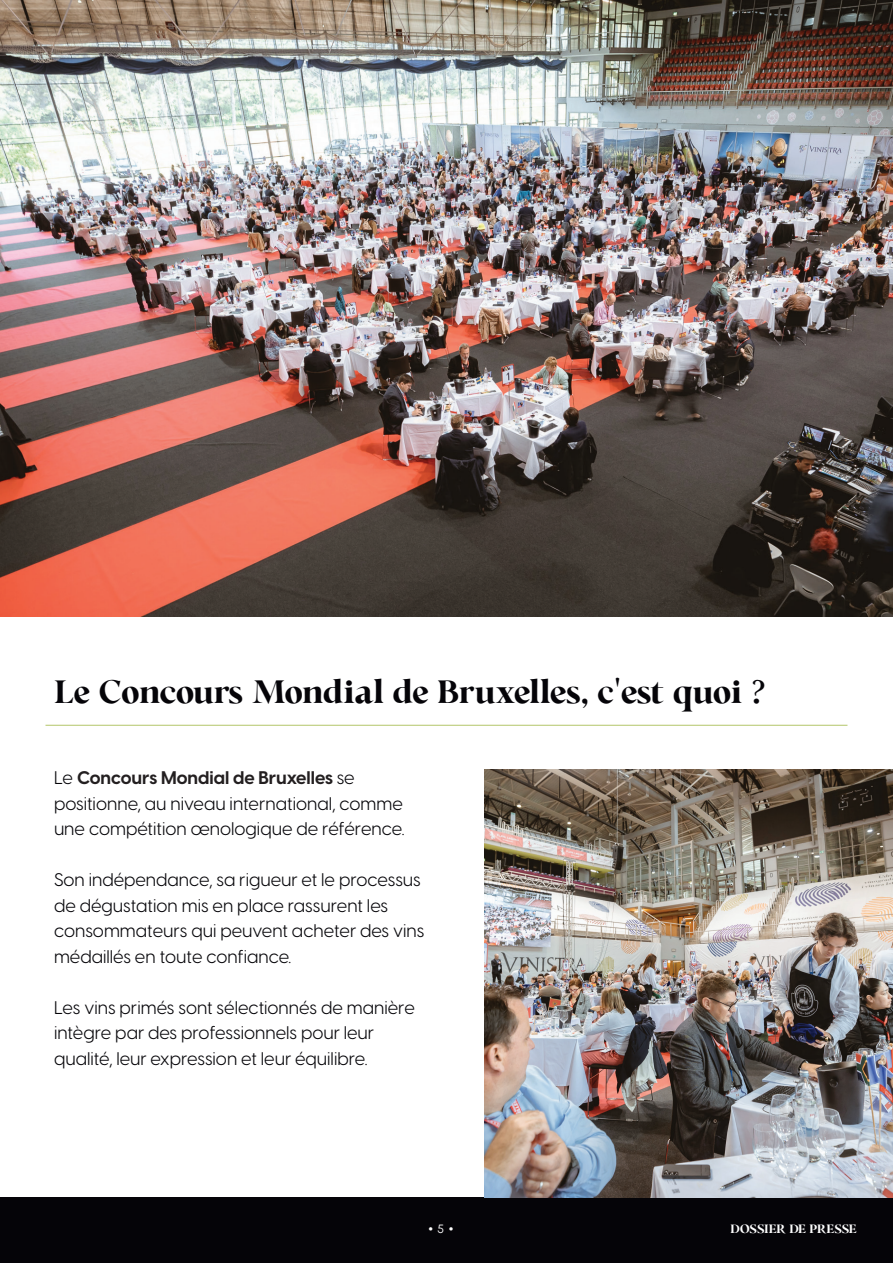
<style>
.page{position:relative;width:893px;height:1263px;background:#fff}
.page>*{position:absolute;margin:0;border:0;box-sizing:border-box;transform-origin:0 0}
.t1{font:700 36px "Cita Pro";letter-spacing:-.015em;color:#050408}
.t2{font:18px/25.5px "Visby CF";color:#050408}
.t3{font:700 13.5px "Cita Pro";letter-spacing:-.005em;color:#fff}
.t4{font:12px "Franklin Gothic";color:#fff}
.s1{font-weight:700;color:#231f20}
.s2{font-family:"Urbanist"}
</style>
<div class="page">
<div style="left:0;top:1197px;width:893px;height:66px;background:#050408"></div>
<img style="left:0;top:0;width:893px;height:617px">
<hr style="left:45px;top:725px;width:802px;height:1px;background:#bbcc7a">
<img style="left:485px;top:770px;width:408px;height:427px">
<h1 class="t1" style="left:54px;top:668px;width:713px">Le Concours Mondial de Bruxelles, c'est quoi ?</h1>
<p class="t2" style="left:54px;top:764px;width:352px">Le <span class="s1">Concours Mondial de Bruxelles</span> se positionne, au niveau international, comme une compétition œnologique de référence.</p>
<p class="t2" style="left:54px;top:866px;width:372px">Son indépendance, sa rigueur et le processus de dégustation mis en place rassurent les consommateurs qui peuvent acheter des vins médaillés en toute confiance.</p>
<p class="t2" style="left:54px;top:993px;width:362px">Les vins primés sont sélectionnés de manière intègre par des professionnels pour leur qualité, leur expression et leur équilibre.</p>
<p class="t4" style="left:427px;top:1221px;width:30px">• <span class="s2">5</span> •</p>
<p class="t3" style="left:731px;top:1220px;width:128px">DOSSIER DE PRESSE</p>
</div>
